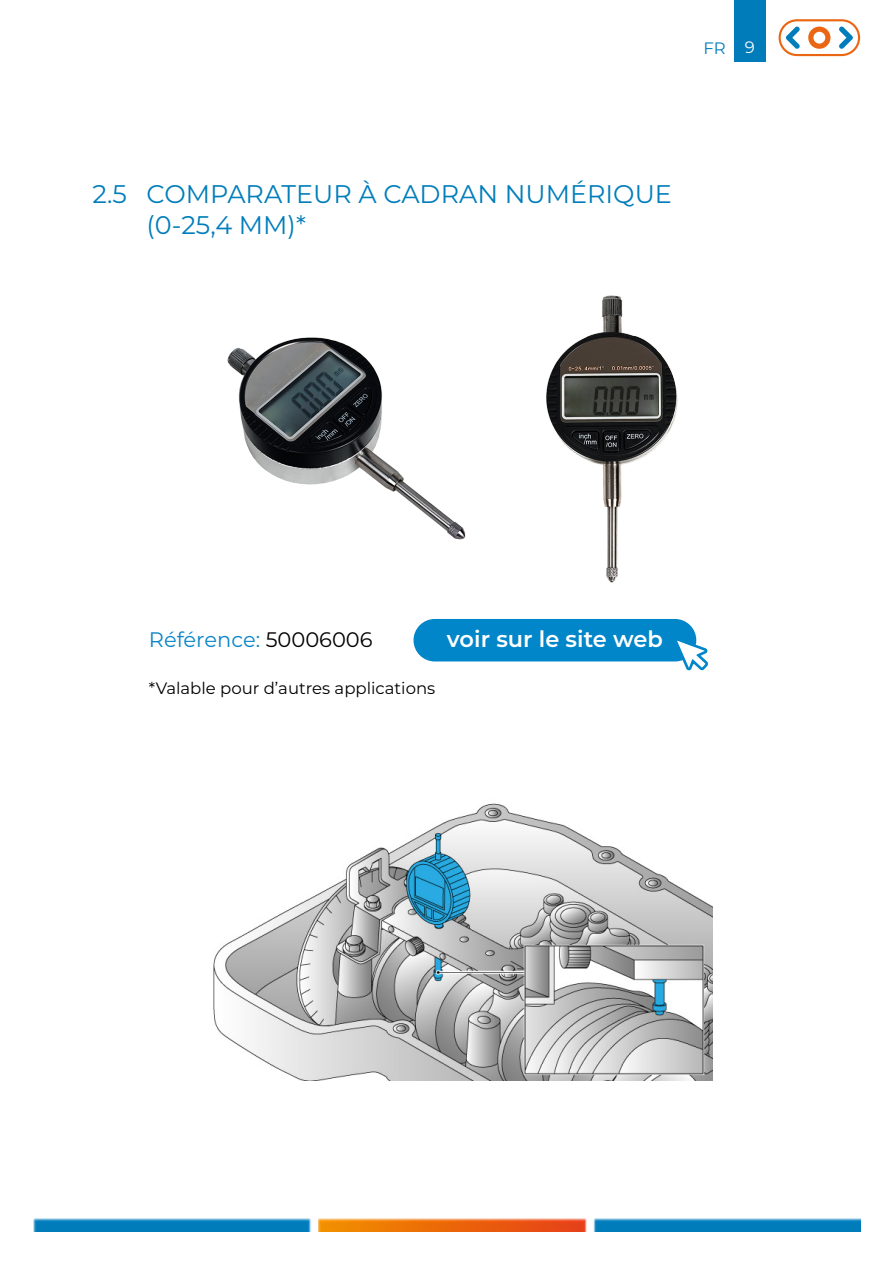
<style>
.page{position:relative;width:893px;height:1263px;background:#fff}
.page>*{position:absolute;margin:0;border:0;box-sizing:border-box;transform-origin:0 0}
.t1{font:25.5px/30.6px "Montserrat";color:#017dbb}
.t2{font:600 22.5px "Montserrat";color:#fff}
.t3{font:21px "Montserrat";color:#0b86c8}
.t4{font:16.5px "Montserrat";color:#000}
.t5{font:16.5px "Montserrat";color:#007cba}
.s1{color:#fff}
.s2{color:#0086c9}
.s3{color:#000}
</style>
<div class="page">
<div style="left:734px;top:1px;width:31px;height:60px;background:#007cba"></div>
<img style="left:33px;top:1219px;width:827px;height:13px">
<svg style="left:779px;top:19px;width:81px;height:37px"></svg>
<img style="left:213px;top:803px;width:499px;height:277px">
<img style="left:227px;top:337px;width:239px;height:203px">
<img style="left:546px;top:295px;width:132px;height:288px">
<div style="left:413px;top:619px;width:283px;height:42px;background:#0086c9;border-radius:21px"></div>
<svg style="left:674px;top:638px;width:34px;height:33px"></svg>
<p class="t5" style="left:703px;top:37px;width:53px">FR <span class="s1">9</span></p>
<p class="t1" style="left:146px;top:178px;width:527px;text-indent:-54px">2.5 COMPARATEUR À CADRAN NUMÉRIQUE (0-25,4 MM)*</p>
<p class="t3" style="left:149px;top:625px;width:225px">Référence<span class="s2">:</span> <span class="s3">50006006</span></p>
<p class="t2" style="left:447px;top:623px;width:217px">voir sur le site web</p>
<p class="t4" style="left:149px;top:677px;width:288px">*Valable pour d’autres applications</p>
</div>
